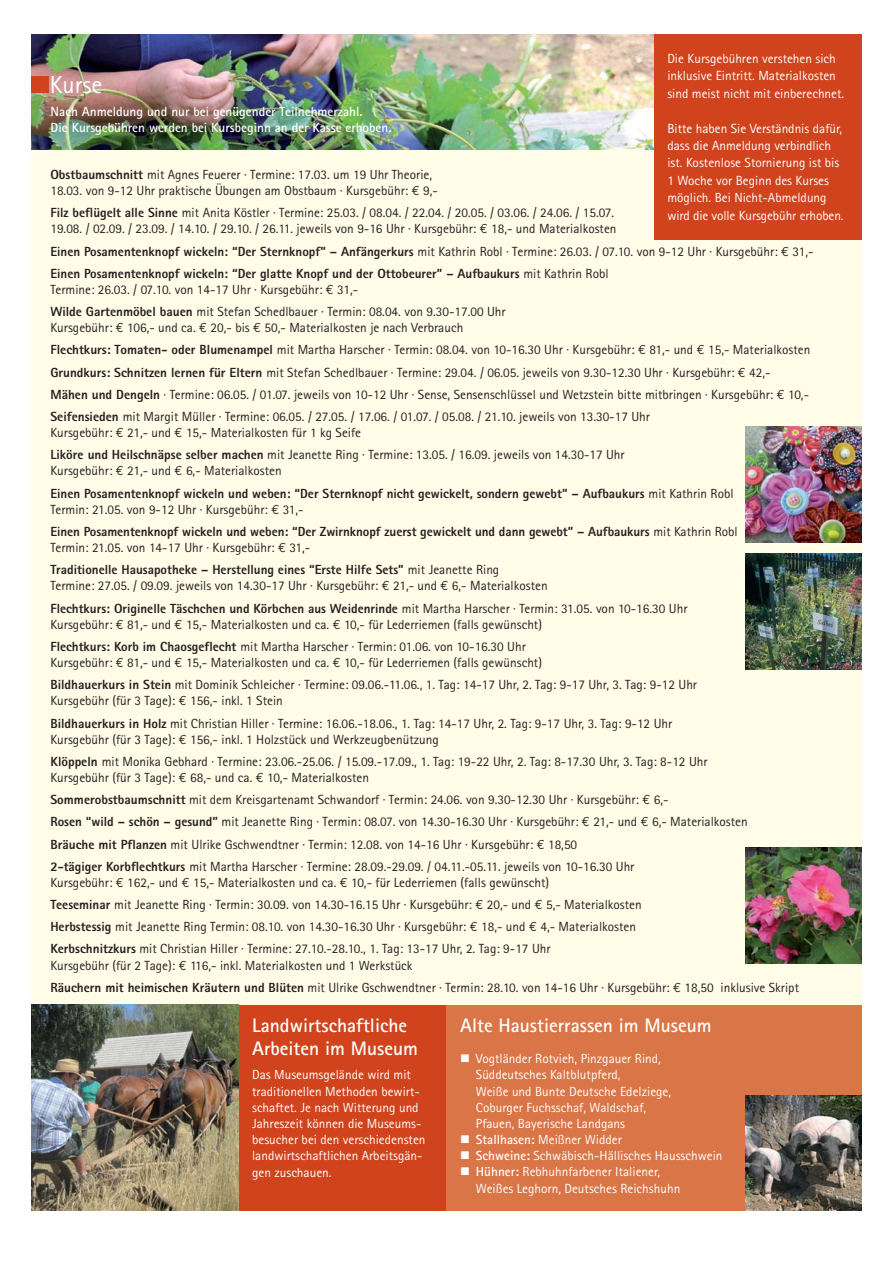
<style>
.page{position:relative;width:893px;height:1263px;background:#fff}
.page>*{position:absolute;margin:0;border:0;box-sizing:border-box;transform-origin:0 0}
.t1{font:24.6px "Rotis Sans Serif";color:#fff}
.t2{font:700 19.5px/22.5px "Rotis Sans Serif";color:#fff}
.t3{font:13.2px/22.2px "Rotis Sans Serif";color:#231f20}
.t4{font:13.2px/16.2px "Rotis Sans Serif";color:#fff}
.t5{font:800 13.2px/22.2px "Rotis Sans Serif";color:#231f20}
.t6{font:700 13.2px/16.2px "Rotis Sans Serif";color:#fff}
.s1{font-weight:800}
.s2{font-family:"Euro Mono"}
.s3{font-weight:400}
.s4{font-family:"Euro Mono";font-weight:400}
.s5{font-weight:700}
</style>
<div class="page">
<div style="left:31px;top:34px;width:831px;height:1174px;background:#fffde8"></div>
<img style="left:31px;top:34px;width:623px;height:116px">
<div style="left:31px;top:76px;width:17px;height:17px;background:#d0431d"></div>
<img style="left:745px;top:847px;width:117px;height:116px">
<img style="left:745px;top:426px;width:117px;height:116px">
<div style="left:654px;top:34px;width:208px;height:206px;background:#d0431d"></div>
<img style="left:31px;top:1005px;width:208px;height:206px">
<div style="left:239px;top:1005px;width:207px;height:206px;background:#d0431d"></div>
<div style="left:446px;top:1005px;width:416px;height:206px;background:#d97547"></div>
<img style="left:745px;top:1095px;width:117px;height:116px">
<img style="left:745px;top:554px;width:117px;height:116px">
<p class="t4" style="left:667px;top:51px;width:178px;line-height:17.4px">Die Kursgebühren verstehen sich inklusive Eintritt. Materialkosten sind meist nicht mit einberechnet.</p>
<p class="t4" style="left:667px;top:121px;width:178px;line-height:17.4px">Bitte haben Sie Verständnis dafür, dass die Anmeldung verbindlich ist. Kostenlose Stornierung ist bis 1 Woche vor Beginn des Kurses möglich. Bei Nicht-Abmeldung wird die volle Kursgebühr erhoben.</p>
<h1 class="t1" style="left:50px;top:76px;width:54px">Kurse</h1>
<p class="t6" style="left:51px;top:105px;width:342px">Nach Anmeldung und nur bei genügender Teilnehmerzahl.<br>Die Kursgebühren werden bei Kursbeginn an der Kasse erhoben.</p>
<p class="t3" style="left:50px;top:168px;width:389px;line-height:16.2px"><span class="s1">Obstbaumschnitt</span> mit Agnes Feuerer · Termine: 17.03. um 19 Uhr Theorie,<br>18.03. von 9-12 Uhr praktische Übungen am Obstbaum · Kursgebühr: <span class="s2">€</span> 9,-</p>
<p class="t3" style="left:50px;top:206px;width:568px;line-height:16.2px"><span class="s1">Filz beflügelt alle Sinne</span> mit Anita Köstler · Termine: 25.03. / 08.04. / 22.04. / 20.05. / 03.06. / 24.06. / 15.07.<br>19.08. / 02.09. / 23.09. / 14.10. / 29.10. / 26.11. jeweils von 9-16 Uhr · Kursgebühr: <span class="s2">€</span> 18,- und Materialkosten</p>
<p class="t5" style="left:50px;top:241px;width:764px">Einen Posamentenknopf wickeln: “Der Sternknopf” – Anfängerkurs <span class="s3">mit Kathrin Robl · Termine: 26.03. / 07.10. von 9-12 Uhr · Kursgebühr:</span> <span class="s4">€</span> <span class="s3">31,-<br></span>Einen Posamentenknopf wickeln: “Der glatte Knopf und der Ottobeurer” – Aufbaukurs <span class="s3">mit Kathrin Robl</span></p>
<p class="t3" style="left:50px;top:280px;width:457px">Termine: 26.03. / 07.10. von 14-17 Uhr · Kursgebühr: <span class="s2">€</span> 31,-<br><span class="s1">Wilde Gartenmöbel bauen</span> mit Stefan Schedlbauer · Termin: 08.04. von 9.30-17.00 Uhr</p>
<p class="t3" style="left:50px;top:318px;width:761px">Kursgebühr: <span class="s2">€</span> 106,- und ca. <span class="s2">€</span> 20,- bis <span class="s2">€</span> 50,- Materialkosten je nach Verbrauch<br><span class="s1">Flechtkurs: Tomaten- oder Blumenampel</span> mit Martha Harscher · Termin: 08.04. von 10-16.30 Uhr · Kursgebühr: <span class="s2">€</span> 81,- und <span class="s2">€</span> 15,- Materialkosten <span class="s1">Grundkurs: Schnitzen lernen für Eltern</span> mit Stefan Schedlbauer · Termine: 29.04. / 06.05. jeweils von 9.30-12.30 Uhr · Kursgebühr: <span class="s2">€</span> 42,- <span class="s1">Mähen und Dengeln</span> · Termine: 06.05. / 01.07. jeweils von 10-12 Uhr · Sense, Sensenschlüssel und Wetzstein bitte mitbringen · Kursgebühr: <span class="s2">€</span> 10,- <span class="s1">Seifensieden</span> mit Margit Müller · Termine: 06.05. / 27.05. / 17.06. / 01.07. / 05.08. / 21.10. jeweils von 13.30-17 Uhr</p>
<p class="t3" style="left:50px;top:423px;width:576px">Kursgebühr: <span class="s2">€</span> 21,- und <span class="s2">€</span> 15,- Materialkosten für 1 kg Seife<br><span class="s1">Liköre und Heilschnäpse selber machen</span> mit Jeanette Ring · Termine: 13.05. / 16.09. jeweils von 14.30-17 Uhr</p>
<p class="t5" style="left:50px;top:461px;width:685px"><span class="s3">Kursgebühr:</span> <span class="s4">€</span> <span class="s3">21,- und</span> <span class="s4">€</span> <span class="s3">6,- Materialkosten<br></span>Einen Posamentenknopf wickeln und weben: “Der Sternknopf nicht gewickelt, sondern gewebt” – Aufbaukurs <span class="s3">mit Kathrin Robl</span></p>
<p class="t5" style="left:50px;top:500px;width:689px"><span class="s3">Termin: 21.05. von 9-12 Uhr · Kursgebühr:</span> <span class="s4">€</span> <span class="s3">31,-<br></span>Einen Posamentenknopf wickeln und weben: “Der Zwirnknopf zuerst gewickelt und dann gewebt” – Aufbaukurs <span class="s3">mit Kathrin Robl</span></p>
<p class="t5" style="left:50px;top:538px;width:450px"><span class="s3">Termin: 21.05. von 14-17 Uhr · Kursgebühr:</span> <span class="s4">€</span> <span class="s3">31,-<br></span>Traditionelle Hausapotheke – Herstellung eines “Erste Hilfe Sets” <span class="s3">mit Jeanette Ring</span></p>
<p class="t3" style="left:50px;top:576px;width:639px">Termine: 27.05. / 09.09. jeweils von 14.30-17 Uhr · Kursgebühr: <span class="s2">€</span> 21,- und <span class="s2">€</span> 6,- Materialkosten<br><span class="s1">Flechtkurs: Originelle Täschchen und Körbchen aus Weidenrinde</span> mit Martha Harscher · Termin: 31.05. von 10-16.30 Uhr</p>
<p class="t3" style="left:50px;top:615px;width:493px">Kursgebühr: <span class="s2">€</span> 81,- und <span class="s2">€</span> 15,- Materialkosten und ca. <span class="s2">€</span> 10,- für Lederriemen (falls gewünscht)<br><span class="s1">Flechtkurs: Korb im Chaosgeflecht</span> mit Martha Harscher · Termin: 01.06. von 10-16.30 Uhr</p>
<p class="t3" style="left:50px;top:653px;width:648px">Kursgebühr: <span class="s2">€</span> 81,- und <span class="s2">€</span> 15,- Materialkosten und ca. <span class="s2">€</span> 10,- für Lederriemen (falls gewünscht)<br><span class="s1">Bildhauerkurs in Stein</span> mit Dominik Schleicher · Termine: 09.06.-11.06., 1. Tag: 14-17 Uhr, 2. Tag: 9-17 Uhr, 3. Tag: 9-12 Uhr</p>
<p class="t3" style="left:50px;top:691px;width:623px">Kursgebühr (für 3 Tage): <span class="s2">€</span> 156,- inkl. 1 Stein<br><span class="s1">Bildhauerkurs in Holz</span> mit Christian Hiller · Termine: 16.06.-18.06., 1. Tag: 14-17 Uhr, 2. Tag: 9-17 Uhr, 3. Tag: 9-12 Uhr</p>
<p class="t3" style="left:50px;top:730px;width:659px">Kursgebühr (für 3 Tage): <span class="s2">€</span> 156,- inkl. 1 Holzstück und Werkzeugbenützung<br><span class="s1">Klöppeln</span> mit Monika Gebhard · Termine: 23.06.-25.06. / 15.09.-17.09., 1. Tag: 19-22 Uhr, 2. Tag: 8-17.30 Uhr, 3. Tag: 8-12 Uhr</p>
<p class="t3" style="left:50px;top:768px;width:699px">Kursgebühr (für 3 Tage): <span class="s2">€</span> 68,- und ca. <span class="s2">€</span> 10,- Materialkosten<br><span class="s1">Sommerobstbaumschnitt</span> mit dem Kreisgartenamt Schwandorf · Termin: 24.06. von 9.30-12.30 Uhr · Kursgebühr: <span class="s2">€</span> 6,-<br><span class="s1">Rosen “wild – schön – gesund”</span> mit Jeanette Ring · Termin: 08.07. von 14.30-16.30 Uhr · Kursgebühr: <span class="s2">€</span> 21,- und <span class="s2">€</span> 6,- Materialkosten <span class="s1">Bräuche mit Pflanzen</span> mit Ulrike Gschwendtner · Termin: 12.08. von 14-16 Uhr · Kursgebühr: <span class="s2">€</span> 18,50<br><span class="s1">2-tägiger Korbflechtkurs</span> mit Martha Harscher · Termine: 28.09.-29.09. / 04.11.-05.11. jeweils von 10-16.30 Uhr</p>
<p class="t3" style="left:50px;top:873px;width:593px">Kursgebühr: <span class="s2">€</span> 162,- und <span class="s2">€</span> 15,- Materialkosten und ca. <span class="s2">€</span> 10,- für Lederriemen (falls gewünscht)<br><span class="s1">Teeseminar</span> mit Jeanette Ring · Termin: 30.09. von 14.30-16.15 Uhr · Kursgebühr: <span class="s2">€</span> 20,- und <span class="s2">€</span> 5,- Materialkosten <span class="s1">Herbstessig</span> mit Jeanette Ring Termin: 08.10. von 14.30-16.30 Uhr · Kursgebühr: <span class="s2">€</span> 18,- und <span class="s2">€</span> 4,- Materialkosten <span class="s1">Kerbschnitzkurs</span> mit Christian Hiller · Termine: 27.10.-28.10., 1. Tag: 13-17 Uhr, 2. Tag: 9-17 Uhr</p>
<p class="t3" style="left:50px;top:955px;width:750px">Kursgebühr (für 2 Tage): <span class="s2">€</span> 116,- inkl. Materialkosten und 1 Werkstück<br><span class="s1">Räuchern mit heimischen Kräutern und Blüten</span> mit Ulrike Gschwendtner · Termin: 28.10. von 14-16 Uhr · Kursgebühr: <span class="s2">€</span> 18,50 inklusive Skript</p>
<h2 class="t2" style="left:252px;top:1017px;width:167px">Landwirtschaftliche<br>Arbeiten im Museum</h2>
<p class="t4" style="left:252px;top:1068px;width:175px">Das Museumsgelände wird mit traditionellen Methoden bewirt&shy;schaftet. Je nach Witterung und<br>Jahreszeit können die Museums&shy;besucher bei den verschiedensten landwirtschaftlichen Arbeitsgän&shy;gen zuschauen.</p>
<h2 class="t2" style="left:460px;top:1017px;width:253px">Alte Haustierrassen im Museum</h2>
<p class="t4" style="left:476px;top:1052px;width:197px;text-indent:-16px">■ Vogtländer Rotvieh, Pinzgauer Rind, Süddeutsches Kaltblutpferd,<br>Weiße und Bunte Deutsche Edelziege, Coburger Fuchsschaf, Waldschaf, Pfauen, Bayerische Landgans</p>
<p class="t4" style="left:460px;top:1133px;width:163px">■ <span class="s5">Stallhasen:</span> Meißner Widder</p>
<p class="t4" style="left:460px;top:1149px;width:264px">■ <span class="s5">Schweine:</span> Schwäbisch-Hällisches Hausschwein</p>
<p class="t4" style="left:476px;top:1165px;width:206px;text-indent:-16px">■ <span class="s5">Hühner:</span> Rebhuhnfarbener Italiener,<br>Weißes Leghorn, Deutsches Reichshuhn</p>
</div>
